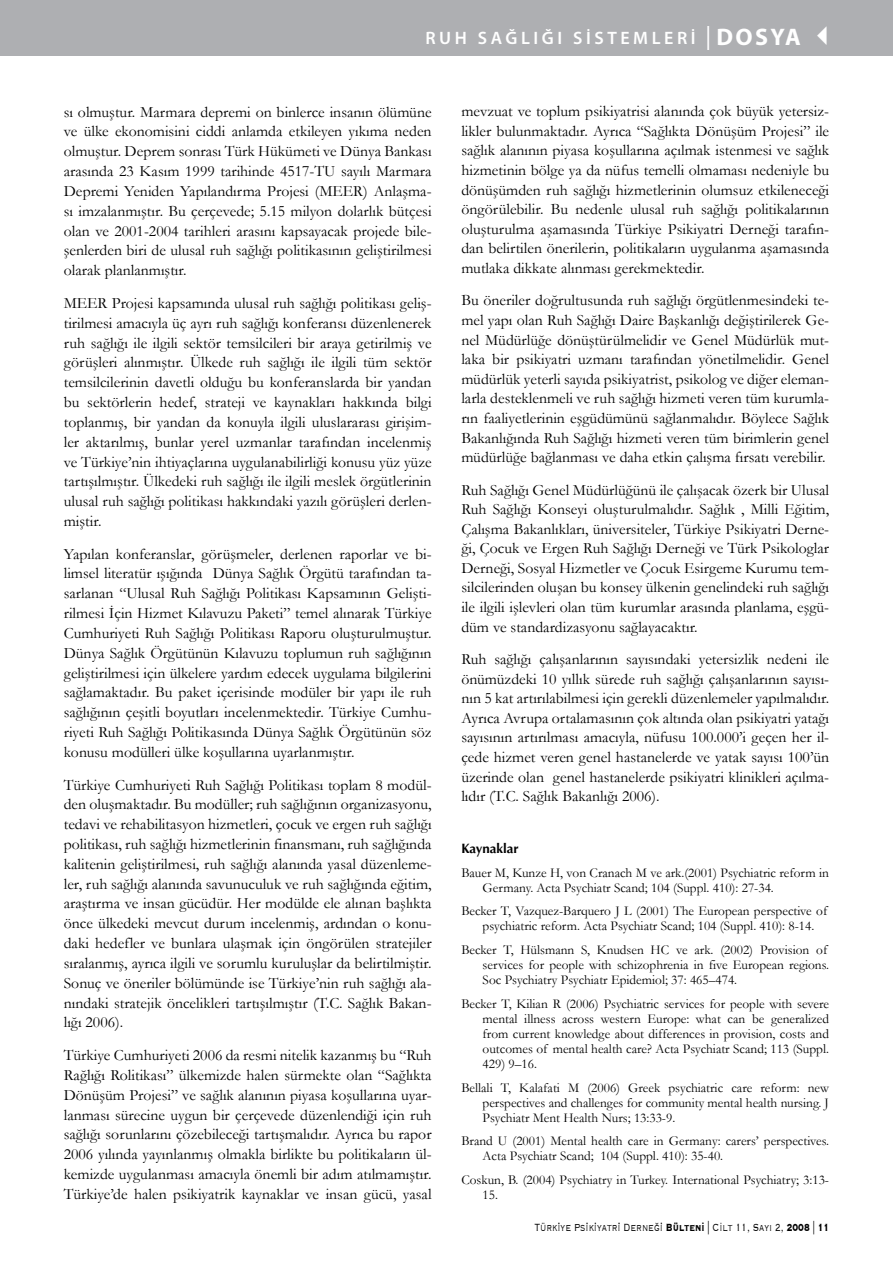
<style>
.page{position:relative;width:893px;height:1263px;background:#fff}
.page>*{position:absolute;margin:0;border:0;box-sizing:border-box;transform-origin:0 0}
.t1{font:600 18px "Myriad Pro";letter-spacing:.2em;color:#fff}
.t2{font:15.75px/19.8px "Garamond";color:#000;text-align:justify}
.t3{font:13.5px/15.1px "Garamond";color:#000}
.t4{font:300 13.5px "Copperplate";color:#000;scale:.7 1}
.t5{font:700 13.5px "Optima";color:#000}
.s1{font-weight:400;font-size:24px}
.s2{font-weight:700;font-size:24px}
.s3{font-weight:700}
</style>
<div class="page">
<div style="left:0;top:0;width:893px;height:55px;background:#aeafb2"></div>
<p class="t1" style="left:425px;top:26px;width:416px">RUH SAĞLIĞI SİSTEMLERİ <span class="s1">|</span><span class="s2">DOSYA</span> ✓</p>
<p class="t2" style="left:64px;top:101px;width:369px">sı olmuştur. Marmara depremi on binlerce insanın ölümüne ve ülke ekonomisini ciddi anlamda etkileyen yıkıma neden olmuştur. Deprem sonrası Türk Hükümeti ve Dünya Bankası arasında 23 Kasım 1999 tarihinde 4517-TU sayılı Marmara Depremi Yeniden Yapılandırma Projesi (MEER) Anlaşma&shy;sı imzalanmıştır. Bu çerçevede; 5.15 milyon dolarlık bütçesi olan ve 2001-2004 tarihleri arasını kapsayacak projede bile&shy;şenlerden biri de ulusal ruh sağlığı politikasının geliştirilmesi olarak planlanmıştır.</p>
<p class="t2" style="left:64px;top:293px;width:369px">MEER Projesi kapsamında ulusal ruh sağlığı politikası geliş&shy;tirilmesi amacıyla üç ayrı ruh sağlığı konferansı düzenlenerek ruh sağlığı ile ilgili sektör temsilcileri bir araya getirilmiş ve görüşleri alınmıştır. Ülkede ruh sağlığı ile ilgili tüm sektör temsilcilerinin davetli olduğu bu konferanslarda bir yandan bu sektörlerin hedef, strateji ve kaynakları hakkında bilgi toplanmış, bir yandan da konuyla ilgili uluslararası girişim&shy;ler aktarılmış, bunlar yerel uzmanlar tarafından incelenmiş ve Türkiye’nin ihtiyaçlarına uygulanabilirliği konusu yüz yüze tartışılmıştır. Ülkedeki ruh sağlığı ile ilgili meslek örgütlerinin ulusal ruh sağlığı politikası hakkındaki yazılı görüşleri derlen&shy;miştir.</p>
<p class="t2" style="left:64px;top:543px;width:369px">Yapılan konferanslar, görüşmeler, derlenen raporlar ve bi&shy;limsel literatür ışığında Dünya Sağlık Örgütü tarafından ta&shy;sarlanan “Ulusal Ruh Sağlığı Politikası Kapsamının Gelişti&shy;rilmesi İçin Hizmet Kılavuzu Paketi” temel alınarak Türkiye Cumhuriyeti Ruh Sağlığı Politikası Raporu oluşturulmuştur.<br>Dünya Sağlık Örgütünün Kılavuzu toplumun ruh sağlığının geliştirilmesi için ülkelere yardım edecek uygulama bilgilerini sağlamaktadır. Bu paket içerisinde modüler bir yapı ile ruh sağlığının çeşitli boyutları incelenmektedir. Türkiye Cumhu&shy;riyeti Ruh Sağlığı Politikasında Dünya Sağlık Örgütünün söz konusu modülleri ülke koşullarına uyarlanmıştır.</p>
<p class="t2" style="left:64px;top:774px;width:369px">Türkiye Cumhuriyeti Ruh Sağlığı Politikası toplam 8 modül&shy;den oluşmaktadır. Bu modüller; ruh sağlığının organizasyonu, tedavi ve rehabilitasyon hizmetleri, çocuk ve ergen ruh sağlığı politikası, ruh sağlığı hizmetlerinin finansmanı, ruh sağlığında kalitenin geliştirilmesi, ruh sağlığı alanında yasal düzenleme&shy;ler, ruh sağlığı alanında savunuculuk ve ruh sağlığında eğitim, araştırma ve insan gücüdür. Her modülde ele alınan başlıkta önce ülkedeki mevcut durum incelenmiş, ardından o konu&shy;daki hedefler ve bunlara ulaşmak için öngörülen stratejiler sıralanmış, ayrıca ilgili ve sorumlu kuruluşlar da belirtilmiştir.<br>Sonuç ve öneriler bölümünde ise Türkiye’nin ruh sağlığı ala&shy;nındaki stratejik öncelikleri tartışılmıştır (T.C. Sağlık Bakan&shy;lığı 2006).</p>
<p class="t2" style="left:64px;top:1045px;width:369px">Türkiye Cumhuriyeti 2006 da resmi nitelik kazanmış bu “Ruh Rağlığı Rolitikası” ülkemizde halen sürmekte olan “Sağlıkta Dönüşüm Projesi” ve sağlık alanının piyasa koşullarına uyar&shy;lanması sürecine uygun bir çerçevede düzenlendiği için ruh sağlığı sorunlarını çözebileceği tartışmalıdır. Ayrıca bu rapor 2006 yılında yayınlanmış olmakla birlikte bu politikaların ül&shy;kemizde uygulanması amacıyla önemli bir adım atılmamıştır.<br>Türkiye’de halen psikiyatrik kaynaklar ve insan gücü, yasal</p>
<p class="t2" style="left:461px;top:101px;width:369px">mevzuat ve toplum psikiyatrisi alanında çok büyük yetersiz&shy;likler bulunmaktadır. Ayrıca “Sağlıkta Dönüşüm Projesi” ile sağlık alanının piyasa koşullarına açılmak istenmesi ve sağlık hizmetinin bölge ya da nüfus temelli olmaması nedeniyle bu dönüşümden ruh sağlığı hizmetlerinin olumsuz etkileneceği öngörülebilir. Bu nedenle ulusal ruh sağlığı politikalarının oluşturulma aşamasında Türkiye Psikiyatri Derneği tarafın&shy;dan belirtilen önerilerin, politikaların uygulanma aşamasında mutlaka dikkate alınması gerekmektedir.</p>
<p class="t2" style="left:461px;top:290px;width:369px">Bu öneriler doğrultusunda ruh sağlığı örgütlenmesindeki te&shy;mel yapı olan Ruh Sağlığı Daire Başkanlığı değiştirilerek Ge&shy;nel Müdürlüğe dönüştürülmelidir ve Genel Müdürlük mut&shy;laka bir psikiyatri uzmanı tarafından yönetilmelidir. Genel müdürlük yeterli sayıda psikiyatrist, psikolog ve diğer eleman&shy;larla desteklenmeli ve ruh sağlığı hizmeti veren tüm kurumla&shy;rın faaliyetlerinin eşgüdümünü sağlanmalıdır. Böylece Sağlık Bakanlığında Ruh Sağlığı hizmeti veren tüm birimlerin genel müdürlüğe bağlanması ve daha etkin çalışma fırsatı verebilir.</p>
<p class="t2" style="left:461px;top:479px;width:369px">Ruh Sağlığı Genel Müdürlüğünü ile çalışacak özerk bir Ulusal Ruh Sağlığı Konseyi oluşturulmalıdır. Sağlık , Milli Eğitim, Çalışma Bakanlıkları, üniversiteler, Türkiye Psikiyatri Derne&shy;ği, Çocuk ve Ergen Ruh Sağlığı Derneği ve Türk Psikologlar Derneği, Sosyal Hizmetler ve Çocuk Esirgeme Kurumu tem&shy;silcilerinden oluşan bu konsey ülkenin genelindeki ruh sağlığı ile ilgili işlevleri olan tüm kurumlar arasında planlama, eşgü&shy;düm ve standardizasyonu sağlayacaktır.</p>
<p class="t2" style="left:461px;top:649px;width:369px">Ruh sağlığı çalışanlarının sayısındaki yetersizlik nedeni ile önümüzdeki 10 yıllık sürede ruh sağlığı çalışanlarının sayısı&shy;nın 5 kat artırılabilmesi için gerekli düzenlemeler yapılmalıdır.<br>Ayrıca Avrupa ortalamasının çok altında olan psikiyatri yatağı sayısının artırılması amacıyla, nüfusu 100.000’i geçen her il&shy;çede hizmet veren genel hastanelerde ve yatak sayısı 100’ün üzerinde olan genel hastanelerde psikiyatri klinikleri açılma&shy;lıdır (T.C. Sağlık Bakanlığı 2006).</p>
<p class="t5" style="left:461px;top:840px;width:59px">Kaynaklar</p>
<p class="t3" style="left:483px;top:864px;width:348px;text-indent:-21px">Bauer M, Kunze H, von Cranach M ve ark.(2001) Psychiatric reform in<br>Germany. Acta Psychiatr Scand; 104 (Suppl. 410): 27-34.</p>
<p class="t3" style="left:483px;top:903px;width:346px;text-indent:-21px">Becker T, Vazquez-Barquero J L (2001) The European perspective of psychiatric reform. Acta Psychiatr Scand; 104 (Suppl. 410): 8-14.</p>
<p class="t3" style="left:483px;top:942px;width:348px;text-indent:-21px">Becker T, Hülsmann S, Knudsen HC ve ark. (2002) Provision of services for people with schizophrenia in five European regions.<br>Soc Psychiatry Psychiatr Epidemiol; 37: 465–474.</p>
<p class="t3" style="left:483px;top:995px;width:348px;text-align:justify;text-indent:-21px">Becker T, Kilian R (2006) Psychiatric services for people with severe mental illness across western Europe: what can be generalized from current knowledge about differences in provision, costs and outcomes of mental health care? Acta Psychiatr Scand; 113 (Suppl.<br>429) 9–16.</p>
<p class="t3" style="left:483px;top:1079px;width:348px;text-align:justify;text-indent:-21px">Bellali T, Kalafati M (2006) Greek psychiatric care reform: new perspectives and challenges for community mental health nursing. J Psychiatr Ment Health Nurs; 13:33-9.</p>
<p class="t3" style="left:483px;top:1133px;width:348px;text-indent:-21px">Brand U (2001) Mental health care in Germany: carers’ perspectives.<br>Acta Psychiatr Scand; 104 (Suppl. 410): 35-40.</p>
<p class="t3" style="left:483px;top:1172px;width:348px;text-indent:-21px">Coskun, B. (2004) Psychiatry in Turkey. International Psychiatry; 3:13-<br>15.</p>
<p class="t4" style="left:534px;top:1218px;width:423px">Türki̇ye Psi̇ki̇yatri̇ Derneği̇ <span class="s3">Bülteni</span> | Cilt 11, Sayı 2, <span class="s3">2008</span> | <span class="s3">11</span></p>
</div>
